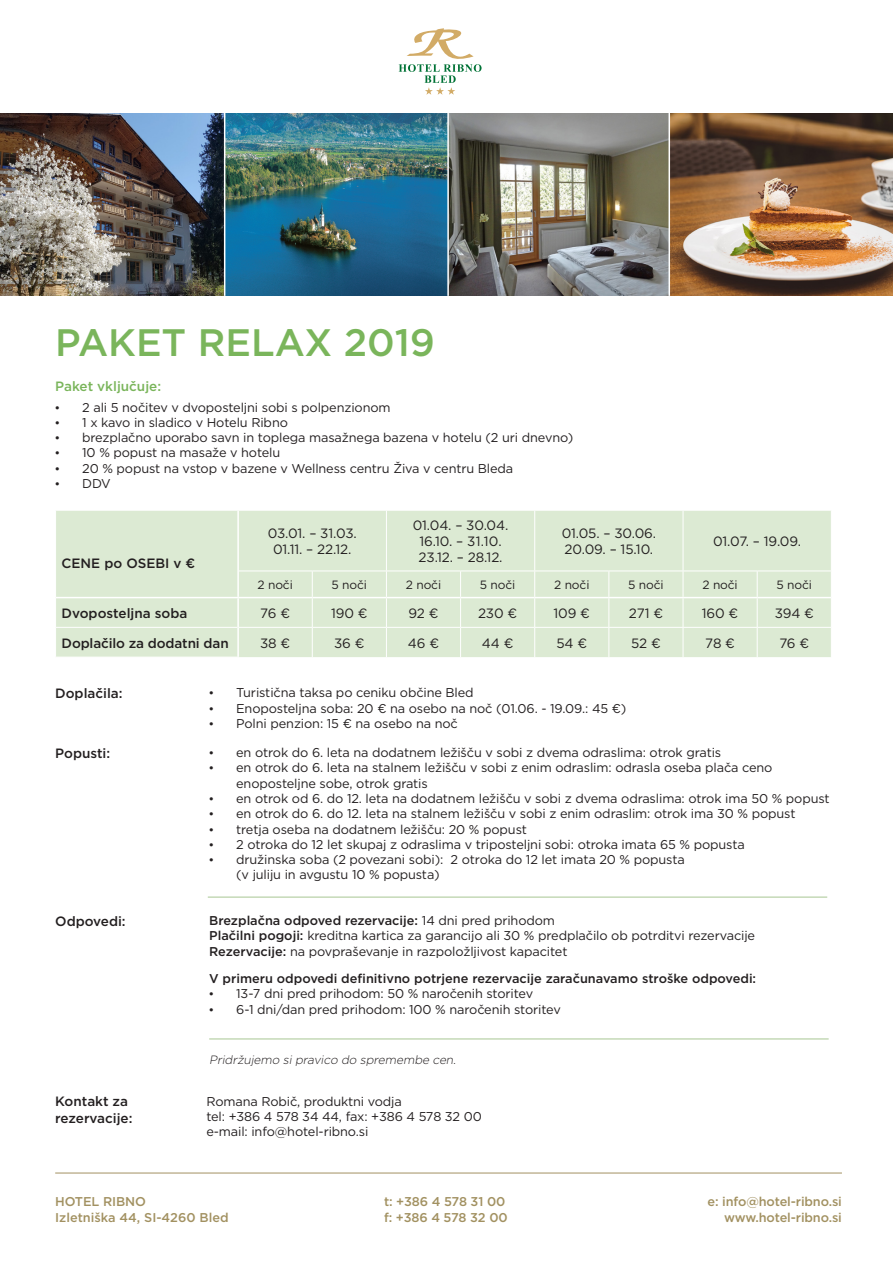
<style>
.page{position:relative;width:893px;height:1263px;background:#fff}
.page>*{position:absolute;margin:0;border:0;box-sizing:border-box;transform-origin:0 0}
.t1{font:500 38.25px "Gotham";color:#7ab55b}
.t2{font:13.5px "Gotham";letter-spacing:-.01em;color:#231f20}
.t3{font:500 13.5px/16.2px "Gotham";color:#231f20}
.t4{font:500 13.5px "Gotham";color:#7ab55b}
.t5{font:12.75px/15.3px "Gotham";letter-spacing:-.01em;color:#231f20}
.t6{font:500 12.75px "Gotham";color:#231f20}
.t7{font:500 12.75px "Gotham";letter-spacing:-.01em;color:#a29161}
.t8{font:12px "Gotham";letter-spacing:-.01em;color:#231f20}
.t9{font:italic 300 12px "Gotham";color:#231f20}
.s1{font-family:"Times New Roman"}
.s2{font-weight:400}
.s3{font-weight:500}
</style>
<div class="page">
<svg style="left:399px;top:28px;width:83px;height:67px"></svg>
<hr style="left:208px;top:896px;width:619px;height:2px;background:#b1cc9f">
<hr style="left:209px;top:1038px;width:620px;height:1px;background:#b1cc9f">
<hr style="left:55px;top:1173px;width:787px;height:1px;background:#a29161">
<div style="left:56px;top:511px;width:775px;height:146px;background:#dcead3"></div>
<hr style="left:239px;top:571px;width:73px;height:1px;background:#fff">
<hr style="left:312px;top:571px;width:74px;height:1px;background:#fff">
<hr style="left:386px;top:571px;width:75px;height:1px;background:#fff">
<hr style="left:461px;top:571px;width:74px;height:1px;background:#fff">
<hr style="left:535px;top:571px;width:74px;height:1px;background:#fff">
<hr style="left:609px;top:571px;width:74px;height:1px;background:#fff">
<hr style="left:683px;top:571px;width:74px;height:1px;background:#fff">
<hr style="left:757px;top:571px;width:75px;height:1px;background:#fff">
<hr style="left:239px;top:627px;width:73px;height:1px;background:#fff">
<hr style="left:312px;top:627px;width:74px;height:1px;background:#fff">
<svg style="left:312px;top:571px;width:1px;height:86px"></svg>
<hr style="left:386px;top:627px;width:75px;height:1px;background:#fff">
<hr style="left:461px;top:627px;width:74px;height:1px;background:#fff">
<hr style="left:535px;top:627px;width:74px;height:1px;background:#fff">
<hr style="left:609px;top:627px;width:74px;height:1px;background:#fff">
<hr style="left:683px;top:627px;width:74px;height:1px;background:#fff">
<hr style="left:757px;top:627px;width:75px;height:1px;background:#fff">
<hr style="left:386px;top:511px;width:1px;height:60px;background:#fff">
<hr style="left:534px;top:511px;width:1px;height:60px;background:#fff">
<hr style="left:683px;top:511px;width:1px;height:60px;background:#fff">
<svg style="left:460px;top:571px;width:1px;height:86px"></svg>
<hr style="left:238px;top:597px;width:74px;height:1px;background:#fff">
<hr style="left:312px;top:597px;width:74px;height:1px;background:#fff">
<hr style="left:386px;top:597px;width:75px;height:1px;background:#fff">
<hr style="left:461px;top:597px;width:74px;height:1px;background:#fff">
<hr style="left:535px;top:597px;width:74px;height:1px;background:#fff">
<hr style="left:609px;top:597px;width:74px;height:1px;background:#fff">
<hr style="left:683px;top:597px;width:74px;height:1px;background:#fff">
<hr style="left:757px;top:597px;width:74px;height:1px;background:#fff">
<svg style="left:386px;top:571px;width:1px;height:86px"></svg>
<svg style="left:534px;top:571px;width:1px;height:86px"></svg>
<svg style="left:608px;top:571px;width:1px;height:86px"></svg>
<svg style="left:683px;top:571px;width:1px;height:86px"></svg>
<svg style="left:757px;top:571px;width:1px;height:86px"></svg>
<hr style="left:55px;top:627px;width:182px;height:1px;background:#fff">
<hr style="left:56px;top:597px;width:182px;height:1px;background:#fff">
<hr style="left:237px;top:511px;width:2px;height:60px;background:#fff">
<hr style="left:237px;top:571px;width:2px;height:26px;background:#fff">
<hr style="left:237px;top:598px;width:2px;height:29px;background:#fff">
<hr style="left:237px;top:627px;width:2px;height:30px;background:#fff">
<img style="left:0;top:113px;width:893px;height:183px">
<img style="left:449px;top:113px;width:222px;height:183px">
<hr style="left:224px;top:113px;width:1px;height:183px;background:#fff">
<hr style="left:447px;top:113px;width:2px;height:183px;background:#fff">
<hr style="left:668px;top:113px;width:2px;height:183px;background:#fff">
<p class="t1" style="left:55px;top:318px;width:381px">PAKET RELAX 2019</p>
<p class="t4" style="left:55px;top:377px;width:107px">Paket vključuje:</p>
<p class="t5" style="left:55px;top:399px;width:337px"><span class="s1">•</span> 2 ali 5 nočitev v dvoposteljni sobi s polpenzionom</p>
<p class="t5" style="left:55px;top:414px;width:234px"><span class="s1">•</span> 1 x kavo in sladico v Hotelu Ribno</p>
<p class="t5" style="left:55px;top:430px;width:520px"><span class="s1">•</span> brezplačno uporabo savn in toplega masažnega bazena v hotelu (2 uri dnevno)</p>
<p class="t5" style="left:55px;top:445px;width:227px"><span class="s1">•</span> 10 % popust na masaže v hotelu</p>
<p class="t5" style="left:55px;top:460px;width:460px"><span class="s1">•</span> 20 % popust na vstop v bazene v Wellness centru Živa v centru Bleda</p>
<p class="t5" style="left:55px;top:476px;width:57px"><span class="s1">•</span> DDV</p>
<p class="t3" style="left:62px;top:555px;width:135px">CENE po OSEBI v €</p>
<p class="t2" style="left:268px;top:525px;width:91px">03.01. – 31.03.</p>
<p class="t2" style="left:273px;top:541px;width:80px">01.11. – 22.12.</p>
<p class="t2" style="left:413px;top:517px;width:97px">01.04. – 30.04.</p>
<p class="t2" style="left:419px;top:533px;width:84px">16.10. – 31.10.</p>
<p class="t2" style="left:419px;top:549px;width:86px">23.12. – 28.12.</p>
<p class="t2" style="left:562px;top:525px;width:96px">01.05. – 30.06.</p>
<p class="t2" style="left:565px;top:541px;width:90px">20.09. – 15.10.</p>
<p class="t2" style="left:713px;top:533px;width:90px">01.07. – 19.09.</p>
<p class="t8" style="left:258px;top:577px;width:37px">2 noči</p>
<p class="t8" style="left:332px;top:577px;width:37px">5 noči</p>
<p class="t8" style="left:406px;top:577px;width:37px">2 noči</p>
<p class="t8" style="left:480px;top:577px;width:37px">5 noči</p>
<p class="t8" style="left:554px;top:577px;width:37px">2 noči</p>
<p class="t8" style="left:628px;top:577px;width:37px">5 noči</p>
<p class="t8" style="left:702px;top:577px;width:37px">2 noči</p>
<p class="t8" style="left:776px;top:577px;width:37px">5 noči</p>
<p class="t3" style="left:62px;top:605px;width:127px">Dvoposteljna soba</p>
<p class="t2" style="left:260px;top:604px;width:31px">76 €</p>
<p class="t2" style="left:331px;top:604px;width:38px">190 €</p>
<p class="t2" style="left:408px;top:604px;width:32px">92 €</p>
<p class="t2" style="left:478px;top:604px;width:41px">230 €</p>
<p class="t2" style="left:554px;top:604px;width:38px">109 €</p>
<p class="t2" style="left:629px;top:604px;width:36px">271 €</p>
<p class="t2" style="left:702px;top:604px;width:38px">160 €</p>
<p class="t2" style="left:775px;top:604px;width:41px">394 €</p>
<p class="t3" style="left:62px;top:635px;width:169px">Doplačilo za dodatni dan</p>
<p class="t2" style="left:260px;top:634px;width:32px">38 €</p>
<p class="t2" style="left:334px;top:634px;width:32px">36 €</p>
<p class="t2" style="left:408px;top:634px;width:33px">46 €</p>
<p class="t2" style="left:482px;top:634px;width:33px">44 €</p>
<p class="t2" style="left:556px;top:634px;width:32px">54 €</p>
<p class="t2" style="left:631px;top:634px;width:31px">52 €</p>
<p class="t2" style="left:705px;top:634px;width:31px">78 €</p>
<p class="t2" style="left:779px;top:634px;width:31px">76 €</p>
<p class="t3" style="left:55px;top:685px;width:69px">Doplačila:</p>
<p class="t5" style="left:209px;top:685px;width:266px"><span class="s1">•</span> Turistična taksa po ceniku občine Bled</p>
<p class="t5" style="left:209px;top:700px;width:419px"><span class="s1">•</span> Enoposteljna soba: 20 € na osebo na noč (01.06. - 19.09.: 45 €)</p>
<p class="t5" style="left:209px;top:715px;width:250px"><span class="s1">•</span> Polni penzion: 15 € na osebo na noč</p>
<p class="t3" style="left:55px;top:744px;width:57px">Popusti:</p>
<p class="t5" style="left:209px;top:745px;width:514px"><span class="s1">•</span> en otrok do 6. leta na dodatnem ležišču v sobi z dvema odraslima: otrok gratis</p>
<p class="t5" style="left:236px;top:760px;width:538px;text-indent:-27px"><span class="s1">•</span> en otrok do 6. leta na stalnem ležišču v sobi z enim odraslim: odrasla oseba plača ceno enoposteljne sobe, otrok gratis</p>
<p class="t5" style="left:209px;top:790px;width:622px"><span class="s1">•</span> en otrok od 6. do 12. leta na dodatnem ležišču v sobi z dvema odraslima: otrok ima 50 % popust</p>
<p class="t5" style="left:209px;top:806px;width:588px"><span class="s1">•</span> en otrok do 6. do 12. leta na stalnem ležišču v sobi z enim odraslim: otrok ima 30 % popust</p>
<p class="t5" style="left:209px;top:821px;width:319px"><span class="s1">•</span> tretja oseba na dodatnem ležišču: 20 % popust</p>
<p class="t5" style="left:209px;top:836px;width:537px"><span class="s1">•</span> 2 otroka do 12 let skupaj z odraslima v triposteljni sobi: otroka imata 65 % popusta</p>
<p class="t5" style="left:236px;top:852px;width:450px;text-indent:-27px"><span class="s1">•</span> družinska soba (2 povezani sobi): 2 otroka do 12 let imata 20 % popusta (v juliju in avgustu 10 % popusta)</p>
<p class="t3" style="left:55px;top:912px;width:72px">Odpovedi:</p>
<p class="t6" style="left:209px;top:912px;width:347px">Brezplačna odpoved rezervacije: <span class="s2">14 dni pred prihodom</span></p>
<p class="t5" style="left:209px;top:928px;width:547px"><span class="s3">Plačilni pogoji:</span> kreditna kartica za garancijo ali 30 % predplačilo ob potrditvi rezervacije</p>
<p class="t5" style="left:209px;top:943px;width:360px"><span class="s3">Rezervacije:</span> na povpraševanje in razpoložljivost kapacitet</p>
<p class="t6" style="left:209px;top:970px;width:548px">V primeru odpovedi definitivno potrjene rezervacije zaračunavamo stroške odpovedi:</p>
<p class="t5" style="left:209px;top:986px;width:325px"><span class="s1">•</span> 13-7 dni pred prihodom: 50 % naročenih storitev</p>
<p class="t5" style="left:209px;top:1001px;width:353px"><span class="s1">•</span> 6-1 dni/dan pred prihodom: 100 % naročenih storitev</p>
<p class="t3" style="left:55px;top:1093px;width:79px">Kontakt za rezervacije:</p>
<p class="t9" style="left:209px;top:1052px;width:251px">Pridržujemo si pravico do spremembe cen.</p>
<p class="t5" style="left:206px;top:1093px;width:197px">Romana Robič, produktni vodja</p>
<p class="t5" style="left:206px;top:1108px;width:277px">tel: +386 4 578 34 44, fax: +386 4 578 32 00</p>
<p class="t5" style="left:206px;top:1124px;width:164px">e-mail: info@hotel-ribno.si</p>
<p class="t7" style="left:55px;top:1193px;width:92px">HOTEL RIBNO</p>
<p class="t7" style="left:55px;top:1209px;width:175px">Izletniška 44, SI-4260 Bled</p>
<p class="t7" style="left:384px;top:1193px;width:123px">t: +386 4 578 31 00</p>
<p class="t7" style="left:384px;top:1209px;width:125px">f: +386 4 578 32 00</p>
<p class="t7" style="left:708px;top:1193px;width:136px">e: info@hotel-ribno.si</p>
<p class="t7" style="left:724px;top:1209px;width:119px">www.hotel-ribno.si</p>
</div>
